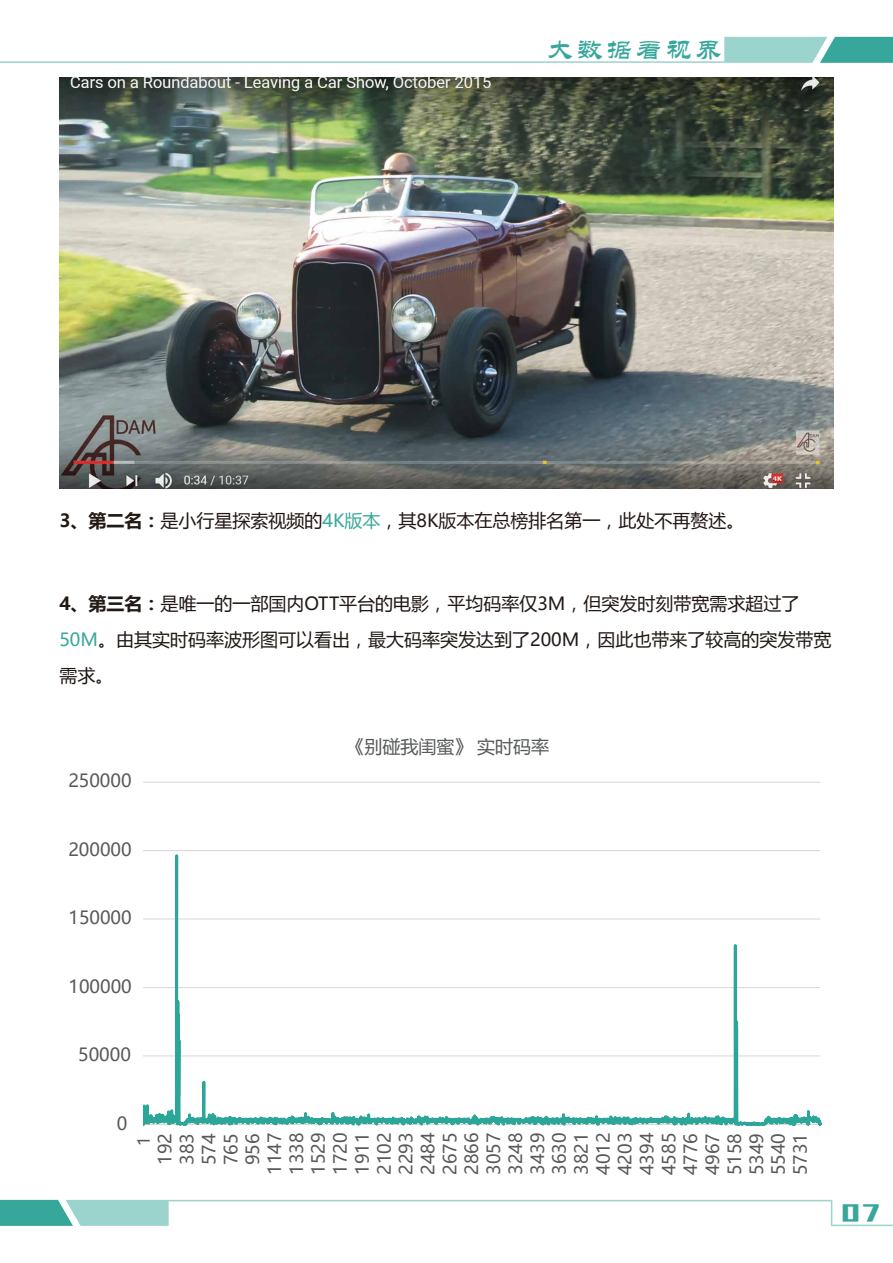
<style>
.page{position:relative;width:893px;height:1263px;background:#fff}
.page>*{position:absolute;margin:0;border:0;box-sizing:border-box;transform-origin:0 0}
.t1{font:30px "huxiaobo gdh";color:#37a79b;scale:.88 1}
.t2{font:27px "ST Liti";letter-spacing:.1em;color:#37a79b}
.t3{font:18px/21.9px "Microsoft Ya Hei";letter-spacing:.005em;color:#585a5a;text-align:center}
.t4{font:18px/36px "Microsoft Ya Hei";color:#221815}
.t5{font:16.5px "Microsoft Ya Hei";color:#585a5a}
.s1{font-weight:700}
.s2{color:#37a79b}
</style>
<div class="page">
<svg style="left:0;top:1200px;width:893px;height:26px"></svg>
<svg style="left:0;top:37px;width:893px;height:26px"></svg>
<svg style="left:143px;top:782px;width:678px;height:343px"></svg>
<img style="left:59px;top:78px;width:775px;height:411px">
<h2 class="t2" style="left:546px;top:37px;width:177px">大数据看视界</h2>
<p class="t4" style="left:59px;top:501px;width:687px"><span class="s1">3、第二名：</span>是小行星探索视频的<span class="s2">4K版本</span>，其8K版本在总榜排名第一，此处不再赘述。</p>
<p class="t4" style="left:59px;top:584px;width:773px"><span class="s1">4、第三名：</span>是唯一的一部国内OTT平台的电影，平均码率仅3M，但突发时刻带宽需求超过了<br><span class="s2">50M</span>。由其实时码率波形图可以看出，最大码率突发达到了200M，因此也带来了较高的突发带宽需求。</p>
<p class="t3" style="left:68px;top:769px;width:65px">250000</p>
<p class="t3" style="left:68px;top:838px;width:65px">200000</p>
<p class="t3" style="left:68px;top:906px;width:65px">150000</p>
<p class="t3" style="left:68px;top:975px;width:65px">100000</p>
<p class="t3" style="left:78px;top:1043px;width:54px">50000</p>
<p class="t3" style="left:346px;top:735px;width:204px">《别碰我闺蜜》实时码率</p>
<p class="t3" style="left:117px;top:1112px;width:12px">0</p>
<p class="t5" style="left:133px;top:1146px;width:11px;rotate:-90deg">1</p>
<p class="t3" style="left:154px;top:1175px;width:44px;rotate:-90deg">192<br>383<br>574<br>765<br>956<br>1147<br>1338<br>1529<br>1720<br>1911<br>2102<br>2293<br>2484<br>2675<br>2866<br>3057<br>3248<br>3439<br>3630<br>3821<br>4012<br>4203<br>4394<br>4585<br>4776<br>4967<br>5158<br>5349<br>5540<br>5731</p>
<h1 class="t1" style="left:842px;top:1197px;width:45px">07</h1>
</div>
